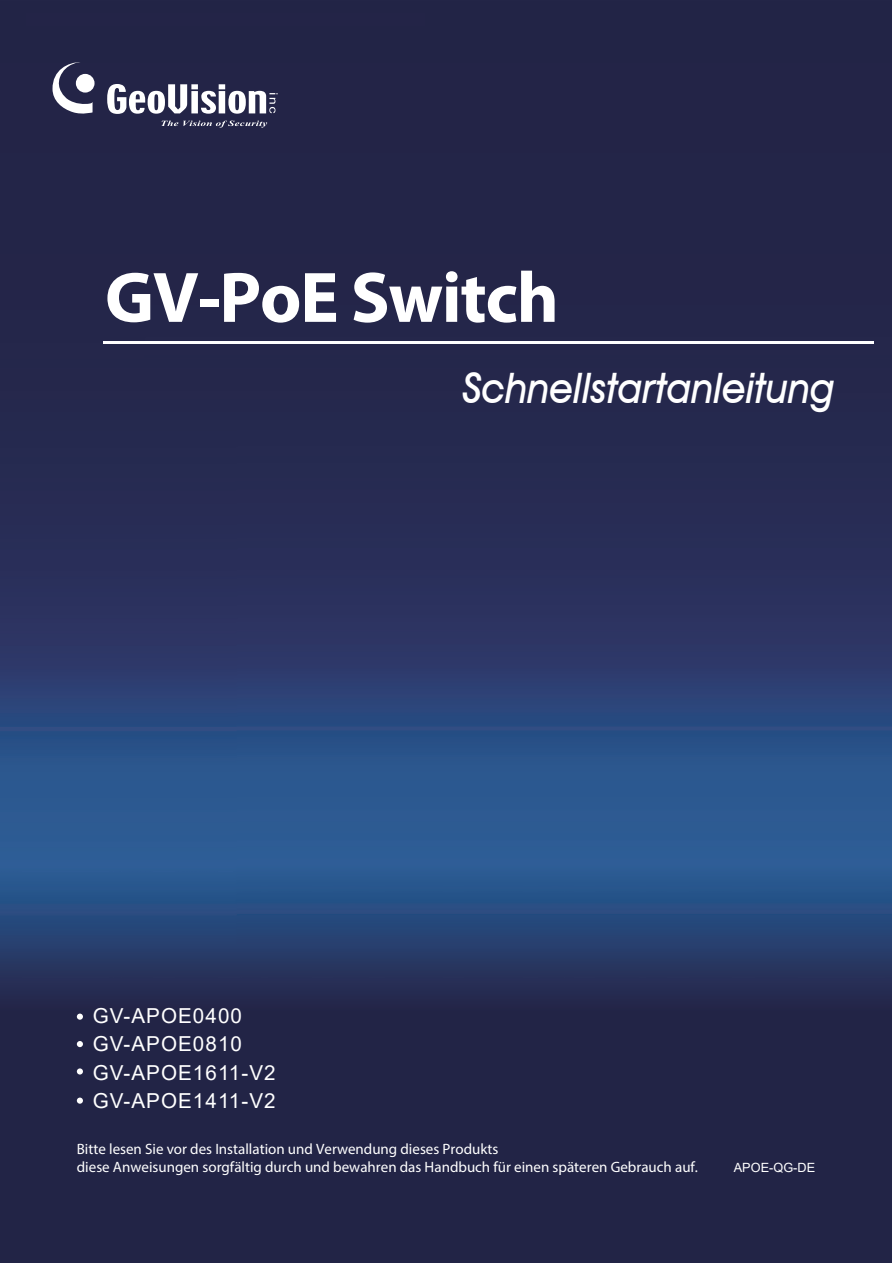
<style>
.page{position:relative;width:893px;height:1263px;background:#fff}
.page>*{position:absolute;margin:0;border:0;box-sizing:border-box;transform-origin:0 0}
.t1{font:700 72.15px "Myriad Pro";letter-spacing:-.02em;color:#fff}
.t2{font:italic 500 42px "Avant Garde IT Cby BT";color:#fff;scale:.92 1}
.t3{font:20.7px/28.5px "Arial";letter-spacing:.05em;color:#fff}
.t4{font:15px/18px "Myriad Pro";color:#fff}
.t5{font:12.75px "Arial";color:#fff}
</style>
<div class="page">
<img style="left:0;top:0;width:891px;height:1263px">
<hr style="left:103px;top:342px;width:770px;height:2px;background:#fff">
<svg style="left:52px;top:62px;width:41px;height:53px"></svg>
<div style="left:76px;top:74px;width:19px;height:19px;background:#fff;border-radius:50%"></div>
<svg style="left:107px;top:84px;width:171px;height:30px"></svg>
<svg style="left:161px;top:121px;width:106px;height:7px"></svg>
<svg style="left:77px;top:1014px;width:6px;height:6px"></svg>
<svg style="left:77px;top:1041px;width:6px;height:6px"></svg>
<div style="left:77px;top:1068px;width:6px;height:7px;background:#fff;border-radius:50%"></div>
<svg style="left:77px;top:1098px;width:6px;height:6px"></svg>
<h1 class="t1" style="left:105px;top:250px;width:455px">GV-PoE Switch</h1>
<h2 class="t2" style="left:462px;top:363px;width:406px">Schnellstartanleitung</h2>
<h3 class="t3" style="left:93px;top:1001px;width:184px">GV-APOE0400<br>GV-APOE0810<br>GV-APOE1611-V2<br>GV-APOE1411-V2</h3>
<p class="t4" style="left:77px;top:1140px;width:623px">Bitte lesen Sie vor des Installation und Verwendung dieses Produkts<br>diese Anweisungen sorgfältig durch und bewahren das Handbuch für einen späteren Gebrauch auf.</p>
<p class="t5" style="left:734px;top:1159px;width:83px">APOE-QG-DE</p>
</div>
